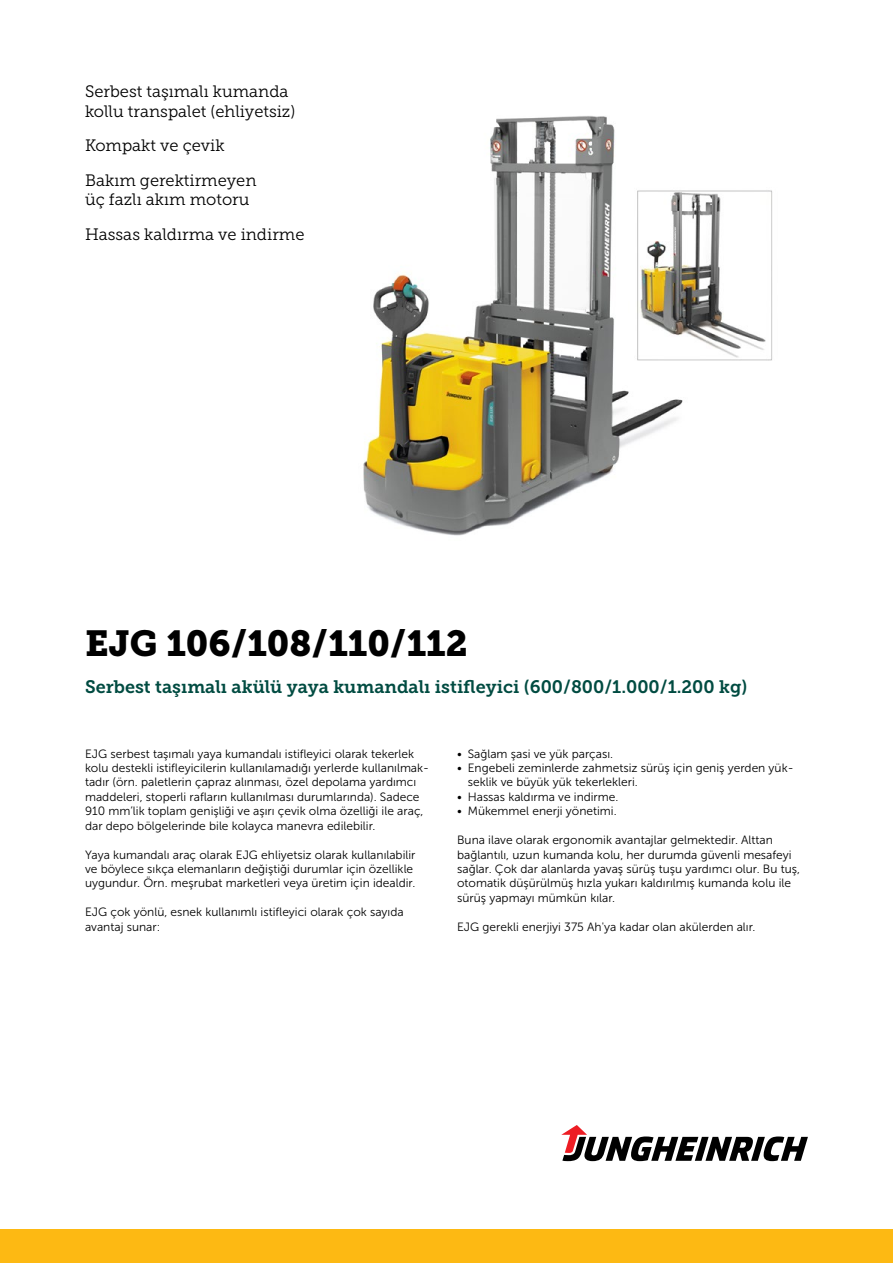
<style>
.page{position:relative;width:893px;height:1263px;background:#fff}
.page>*{position:absolute;margin:0;border:0;box-sizing:border-box;transform-origin:0 0}
.t1{font:36px "Museo JH Slab 900";color:#000}
.t2{font:18px "Museo JH Slab 700";color:#004b41}
.t3{font:16.5px/34.3px "Museo JH Slab 300";color:#000}
.t4{font:12px/14.4px "Museo JH Sans 300";color:#000}
</style>
<div class="page">
<div style="left:0;top:1229px;width:893px;height:34px;background:#fdb913"></div>
<svg style="left:561px;top:1125px;width:247px;height:36px"></svg>
<img style="left:363px;top:116px;width:410px;height:420px">
<h3 class="t3" style="left:85px;top:82px;width:212px;line-height:19.5px">Serbest taşımalı kumanda kollu transpalet (ehliyetsiz)</h3>
<h3 class="t3" style="left:85px;top:129px;width:173px">Kompakt ve çevik<br>Bakım gerektirmeyen</h3>
<h3 class="t3" style="left:85px;top:182px;width:221px">üç fazlı akım motoru<br>Hassas kaldırma ve indirme</h3>
<h1 class="t1" style="left:85px;top:623px;width:384px">EJG 106/108/110/112</h1>
<h2 class="t2" style="left:85px;top:677px;width:664px">Serbest taşımalı akülü yaya kumandalı istifleyici (600/800/1.000/1.200 kg)</h2>
<p class="t4" style="left:85px;top:746px;width:346px">EJG serbest taşımalı yaya kumandalı istifleyici olarak tekerlek kolu destekli istifleyicilerin kullanılamadığı yerlerde kullanılmak&shy;tadır (örn. paletlerin çapraz alınması, özel depolama yardımcı maddeleri, stoperli rafların kullanılması durumlarında). Sadece 910 mm’lik toplam genişliği ve aşırı çevik olma özelliği ile araç, dar depo bölgelerinde bile kolayca manevra edilebilir.</p>
<p class="t4" style="left:85px;top:847px;width:332px">Yaya kumandalı araç olarak EJG ehliyetsiz olarak kullanılabilir ve böylece sıkça elemanların değiştiği durumlar için özellikle uygundur. Örn. meşrubat marketleri veya üretim için idealdir.</p>
<p class="t4" style="left:85px;top:905px;width:320px">EJG çok yönlü, esnek kullanımlı istifleyici olarak çok sayıda avantaj sunar:</p>
<p class="t4" style="left:457px;top:746px;width:158px">• Sağlam şasi ve yük parçası.</p>
<p class="t4" style="left:468px;top:761px;width:327px;text-indent:-11px">• Engebeli zeminlerde zahmetsiz sürüş için geniş yerden yük&shy;seklik ve büyük yük tekerlekleri.</p>
<p class="t4" style="left:457px;top:790px;width:163px">• Hassas kaldırma ve indirme.</p>
<p class="t4" style="left:457px;top:804px;width:161px">• Mükemmel enerji yönetimi.</p>
<p class="t4" style="left:457px;top:833px;width:344px">Buna ilave olarak ergonomik avantajlar gelmektedir. Alttan bağlantılı, uzun kumanda kolu, her durumda güvenli mesafeyi sağlar. Çok dar alanlarda yavaş sürüş tuşu yardımcı olur. Bu tuş, otomatik düşürülmüş hızla yukarı kaldırılmış kumanda kolu ile sürüş yapmayı mümkün kılar.</p>
<p class="t4" style="left:457px;top:919px;width:300px">EJG gerekli enerjiyi 375 Ah'ya kadar olan akülerden alır.</p>
</div>
